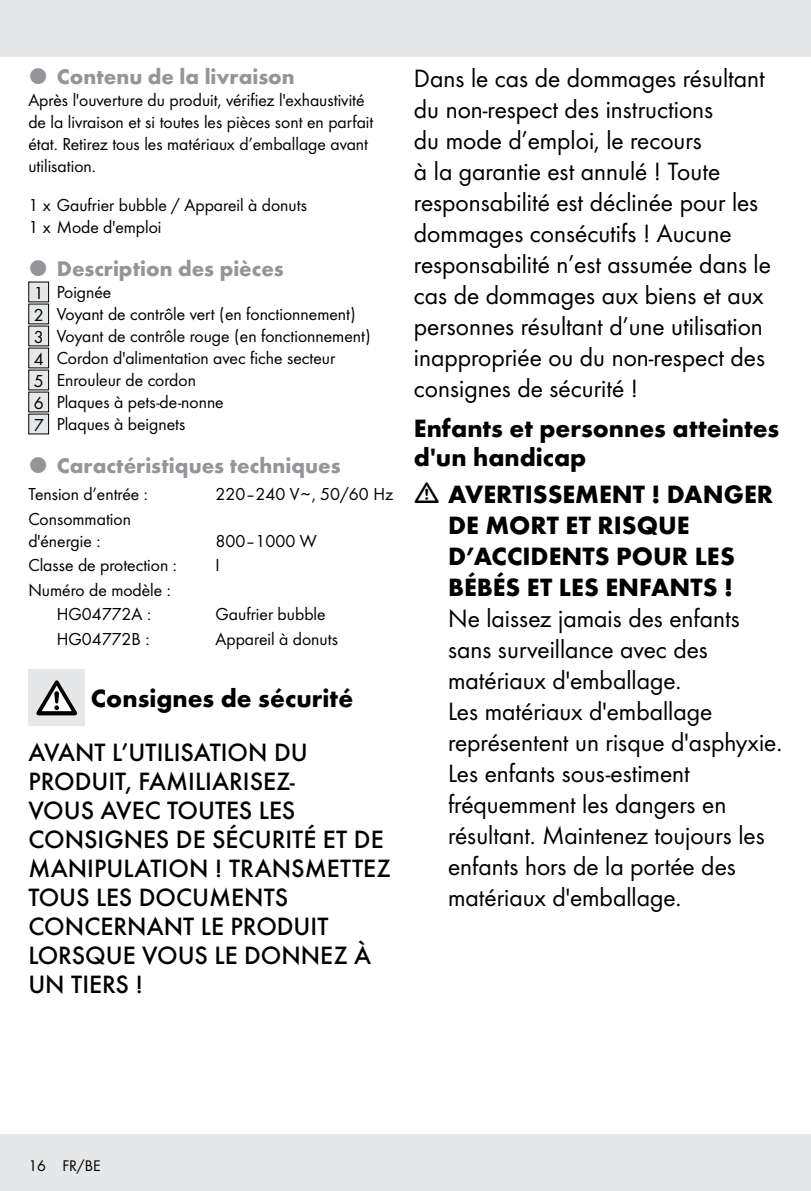
<style>
.page{position:relative;width:811px;height:1191px;background:#fff}
.page>*{position:absolute;margin:0;border:0;box-sizing:border-box;transform-origin:0 0}
.t1{font:26px/31px "Futura Boo";color:#000}
.t2{font:500 26px/29px "Futura";color:#000}
.t3{font:700 26px/31px "Futura";color:#000}
.t4{font:700 22px "Futura";color:#939598}
.t5{font:18px/22px "Futura Boo";color:#000}
.t6{font:16px "Futura Boo";color:#000}
</style>
<div class="page">
<div style="left:0;top:1134px;width:811px;height:57px;background:#e6e7e8"></div>
<div style="left:0;top:0;width:811px;height:57px;background:#e6e7e8"></div>
<div style="left:29px;top:282px;width:20px;height:20px;background:#e6e7e8"></div>
<div style="left:28px;top:282px;width:21px;height:20px;border:1px solid #000"></div>
<div style="left:29px;top:304px;width:20px;height:20px;background:#e6e7e8"></div>
<div style="left:28px;top:304px;width:21px;height:20px;border:1px solid #000"></div>
<div style="left:29px;top:326px;width:20px;height:20px;background:#e6e7e8"></div>
<div style="left:28px;top:326px;width:21px;height:20px;border:1px solid #000"></div>
<div style="left:29px;top:348px;width:20px;height:20px;background:#e6e7e8"></div>
<div style="left:28px;top:348px;width:21px;height:20px;border:1px solid #000"></div>
<div style="left:29px;top:370px;width:20px;height:20px;background:#e6e7e8"></div>
<div style="left:28px;top:370px;width:21px;height:20px;border:1px solid #000"></div>
<div style="left:29px;top:392px;width:20px;height:20px;background:#e6e7e8"></div>
<div style="left:28px;top:392px;width:21px;height:20px;border:1px solid #000"></div>
<div style="left:29px;top:414px;width:20px;height:20px;background:#e6e7e8"></div>
<div style="left:28px;top:414px;width:21px;height:20px;border:1px solid #000"></div>
<div style="left:28px;top:669px;width:57px;height:57px;background:#e6e7e8"></div>
<svg style="left:36px;top:680px;width:41px;height:35px"></svg>
<p class="t4" style="left:57px;top:61px;width:240px">Contenu de la livraison</p>
<p class="t5" style="left:28px;top:88px;width:347px">Après l'ouverture du produit, vérifiez l'exhaustivité de la livraison et si toutes les pièces sont en parfait état. Retirez tous les matériaux d’emballage avant utilisation.</p>
<p class="t5" style="left:28px;top:193px;width:280px">1 x Gaufrier bubble / Appareil à donuts<br>1 x Mode d'emploi</p>
<p class="t4" style="left:57px;top:253px;width:229px">Description des pièces</p>
<p class="t5" style="left:34px;top:280px;width:339px">1 Poignée<br>2 Voyant de contrôle vert (en fonctionnement)<br>3 Voyant de contrôle rouge (en fonctionnement)<br>4 Cordon d'alimentation avec fiche secteur<br>5 Enrouleur de cordon<br>6 Plaques à pets-de-nonne<br>7 Plaques à beignets</p>
<p class="t4" style="left:57px;top:450px;width:285px">Caractéristiques techniques</p>
<p class="t5" style="left:28px;top:482px;width:121px">Tension d’entrée :</p>
<p class="t5" style="left:215px;top:482px;width:179px">220–240 V~, 50/60 Hz</p>
<p class="t5" style="left:28px;top:506px;width:104px">Consommation d'énergie :</p>
<p class="t5" style="left:215px;top:528px;width:103px">800–1000 W</p>
<p class="t5" style="left:28px;top:553px;width:150px">Classe de protection :</p>
<p class="t5" style="left:215px;top:553px;width:6px">I</p>
<p class="t5" style="left:28px;top:576px;width:144px;line-height:24.4px;text-align:center">Numéro de modèle :<br>HG04772A :</p>
<p class="t5" style="left:215px;top:602px;width:112px">Gaufrier bubble</p>
<p class="t5" style="left:57px;top:626px;width:94px">HG04772B :</p>
<p class="t5" style="left:215px;top:626px;width:124px">Appareil à donuts</p>
<p class="t3" style="left:91px;top:681px;width:264px">Consignes de sécurité</p>
<p class="t2" style="left:28px;top:736px;width:364px">AVANT L’UTILISATION DU<br>PRODUIT, FAMILIARISEZ-<br>VOUS AVEC TOUTES LES<br>CONSIGNES DE SÉCURITÉ ET DE<br>MANIPULATION ! TRANSMETTEZ<br>TOUS LES DOCUMENTS<br>CONCERNANT LE PRODUIT<br>LORSQUE VOUS LE DONNEZ À<br>UN TIERS !</p>
<p class="t1" style="left:414px;top:61px;width:358px">Dans le cas de dommages résultant du non-respect des instructions<br>du mode d’emploi, le recours<br>à la garantie est annulé ! Toute responsabilité est déclinée pour les dommages consécutifs ! Aucune responsabilité n’est assumée dans le cas de dommages aux biens et aux personnes résultant d’une utilisation inappropriée ou du non-respect des consignes de sécurité !</p>
<p class="t3" style="left:414px;top:412px;width:367px;line-height:29px">Enfants et personnes atteintes d'un handicap</p>
<p class="t3" style="left:448px;top:477px;width:327px">AVERTISSEMENT ! DANGER<br>DE MORT ET RISQUE<br>D’ACCIDENTS POUR LES<br>BÉBÉS ET LES ENFANTS !</p>
<p class="t1" style="left:448px;top:601px;width:332px">Ne laissez jamais des enfants sans surveillance avec des matériaux d'emballage.<br>Les matériaux d'emballage représentent un risque d'asphyxie.<br>Les enfants sous-estiment fréquemment les dangers en résultant. Maintenez toujours les enfants hors de la portée des matériaux d'emballage.</p>
<p class="t6" style="left:28px;top:1155px;width:74px">16 FR/BE</p>
</div>
